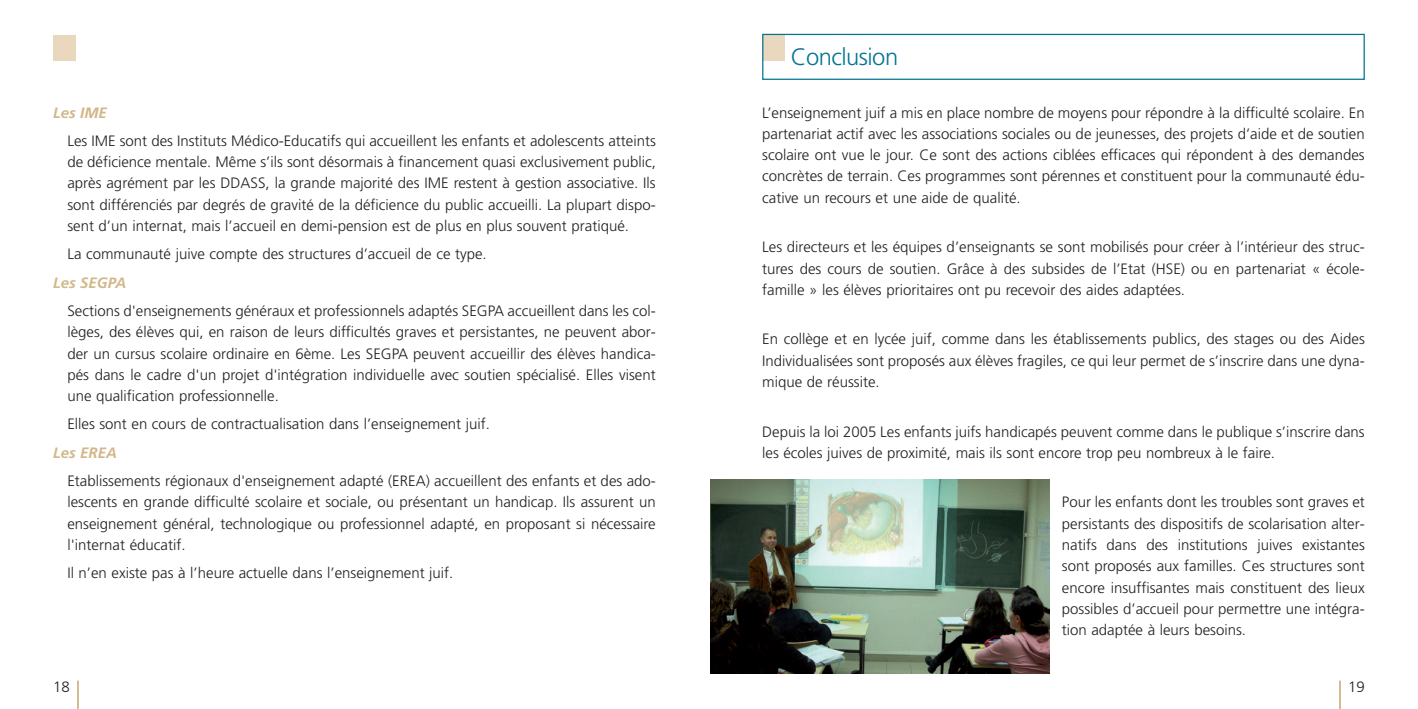
<style>
.page{position:relative;width:1418px;height:709px;background:#fff}
.page>*{position:absolute;margin:0;border:0;box-sizing:border-box;transform-origin:0 0}
.t1{font:300 23.75px "Frutiger";letter-spacing:-.02em;color:#057490}
.t2{font:300 15px/21.2px "Frutiger";color:#231f20;text-align:justify}
.t3{font:italic 700 15px "Frutiger";color:#d2b78a}
</style>
<div class="page">
<div style="left:53px;top:35px;width:23px;height:26px;background:#e9d8bd"></div>
<div style="left:762px;top:35px;width:22px;height:26px;background:#e9d8bd"></div>
<div style="left:762px;top:34px;width:602px;height:46px;border:1px solid #057490"></div>
<hr style="left:1338px;top:680px;width:2px;height:29px;background:#d2b78a">
<hr style="left:77px;top:680px;width:2px;height:29px;background:#d2b78a">
<img style="left:710px;top:480px;width:339px;height:193px">
<p class="t3" style="left:53px;top:106px;width:55px">Les IME</p>
<p class="t2" style="left:67px;top:131px;width:590px">Les IME sont des Instituts Médico-Educatifs qui accueillent les enfants et adolescents atteints de déficience mentale. Même s’ils sont désormais à financement quasi exclusivement public, après agrément par les DDASS, la grande majorité des IME restent à gestion associative. Ils sont différenciés par degrés de gravité de la déficience du public accueilli. La plupart dispo&shy;sent d’un internat, mais l’accueil en demi-pension est de plus en plus souvent pratiqué.</p>
<p class="t2" style="left:67px;top:245px;width:421px">La communauté juive compte des structures d’accueil de ce type.</p>
<p class="t3" style="left:53px;top:276px;width:75px">Les SEGPA</p>
<p class="t2" style="left:67px;top:301px;width:590px">Sections d'enseignements généraux et professionnels adaptés SEGPA accueillent dans les col&shy;lèges, des élèves qui, en raison de leurs difficultés graves et persistantes, ne peuvent abor&shy;der un cursus scolaire ordinaire en 6ème. Les SEGPA peuvent accueillir des élèves handica&shy;pés dans le cadre d'un projet d'intégration individuelle avec soutien spécialisé. Elles visent une qualification professionnelle.</p>
<p class="t2" style="left:67px;top:415px;width:424px">Elles sont en cours de contractualisation dans l’enseignement juif.</p>
<p class="t3" style="left:53px;top:446px;width:65px">Les EREA</p>
<p class="t2" style="left:67px;top:471px;width:590px">Etablissements régionaux d'enseignement adapté (EREA) accueillent des enfants et des ado&shy;lescents en grande difficulté scolaire et sociale, ou présentant un handicap. Ils assurent un enseignement général, technologique ou professionnel adapté, en proposant si nécessaire l'internat éducatif.</p>
<p class="t2" style="left:67px;top:563px;width:387px">Il n’en existe pas à l’heure actuelle dans l’enseignement juif.</p>
<h1 class="t1" style="left:790px;top:47px;width:109px">Conclusion</h1>
<p class="t2" style="left:762px;top:103px;width:604px">L’enseignement juif a mis en place nombre de moyens pour répondre à la difficulté scolaire. En partenariat actif avec les associations sociales ou de jeunesses, des projets d’aide et de soutien scolaire ont vue le jour. Ce sont des actions ciblées efficaces qui répondent à des demandes concrètes de terrain. Ces programmes sont pérennes et constituent pour la communauté édu&shy;cative un recours et une aide de qualité.</p>
<p class="t2" style="left:762px;top:237px;width:604px">Les directeurs et les équipes d’enseignants se sont mobilisés pour créer à l’intérieur des struc&shy;tures des cours de soutien. Grâce à des subsides de l’Etat (HSE) ou en partenariat « école&shy;famille » les élèves prioritaires ont pu recevoir des aides adaptées.</p>
<p class="t2" style="left:762px;top:330px;width:604px">En collège et en lycée juif, comme dans les établissements publics, des stages ou des Aides Individualisées sont proposés aux élèves fragiles, ce qui leur permet de s’inscrire dans une dyna&shy;mique de réussite.</p>
<p class="t2" style="left:762px;top:422px;width:604px">Depuis la loi 2005 Les enfants juifs handicapés peuvent comme dans le publique s’inscrire dans les écoles juives de proximité, mais ils sont encore trop peu nombreux à le faire.</p>
<p class="t2" style="left:1061px;top:493px;width:304px">Pour les enfants dont les troubles sont graves et persistants des dispositifs de scolarisation alter&shy;natifs dans des institutions juives existantes sont proposés aux familles. Ces structures sont encore insuffisantes mais constituent des lieux possibles d’accueil pour permettre une intégra&shy;tion adaptée à leurs besoins.</p>
<p class="t2" style="left:53px;top:677px;width:18px">18</p>
<p class="t2" style="left:1348px;top:677px;width:18px">19</p>
</div>
